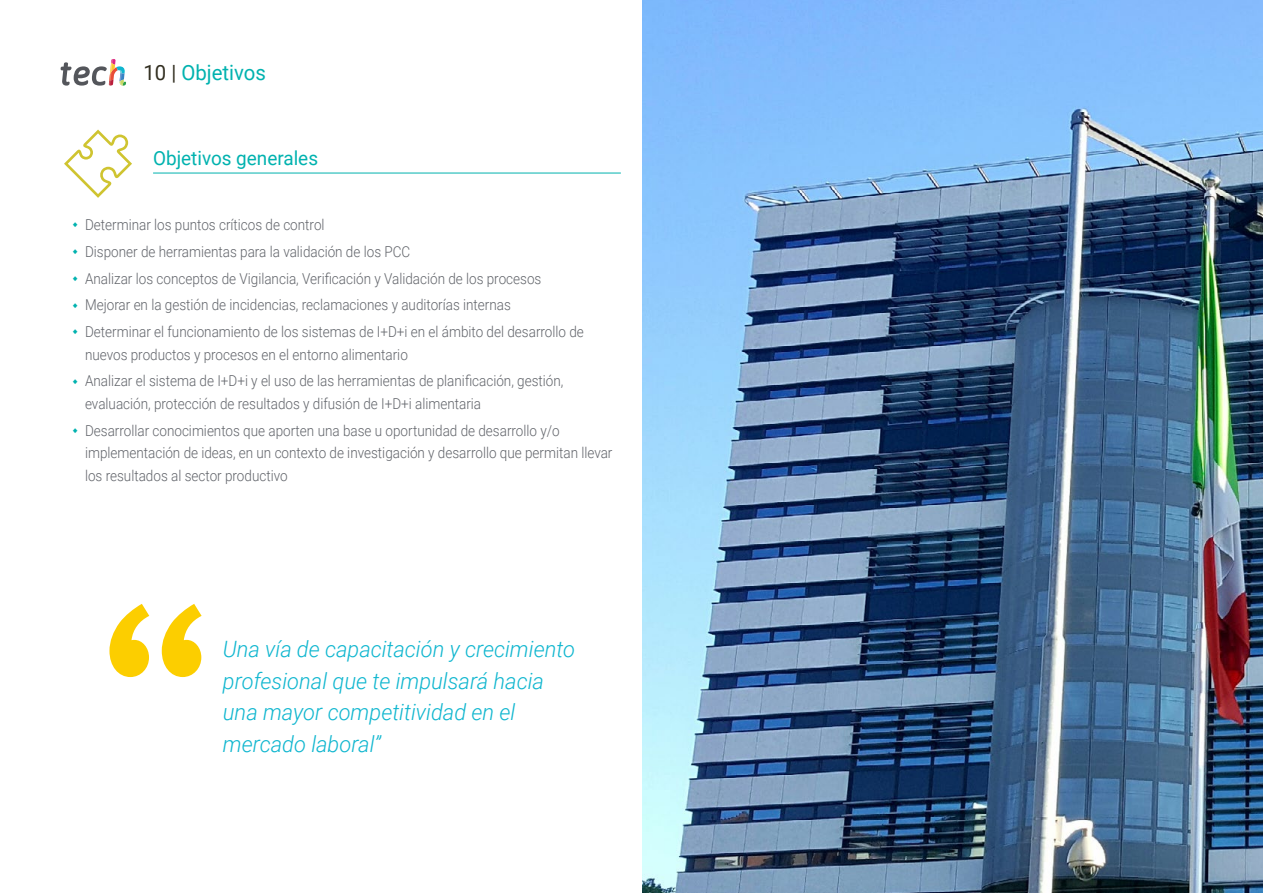
<style>
.page{position:relative;width:1263px;height:893px;background:#fff}
.page>*{position:absolute;margin:0;border:0;box-sizing:border-box;transform-origin:0 0}
.t1{font:italic 300 22.5px/31.5px "Roboto";color:#0fb6cf}
.t2{font:21px "Roboto";color:#00b2af}
.t3{font:19.5px "Roboto";color:#00b2af}
.t4{font:300 15px/26.7px "Roboto";color:#61646a;scale:.9 1}
.s1{color:#312e20}
</style>
<div class="page">
<hr style="left:153px;top:173px;width:468px;height:1px;background:#00b2af">
<svg style="left:64px;top:130px;width:68px;height:68px"></svg>
<img style="left:642px;top:0;width:621px;height:893px">
<svg style="left:109px;top:604px;width:93px;height:73px"></svg>
<svg style="left:61px;top:59px;width:65px;height:27px"></svg>
<h2 class="t2" style="left:144px;top:57px;width:124px"><span class="s1">10 |</span> Objetivos</h2>
<h3 class="t3" style="left:153px;top:144px;width:167px">Objetivos generales</h3>
<p class="t4" style="left:85px;top:211px;width:556px">Determinar los puntos críticos de control<br>Disponer de herramientas para la validación de los PCC<br>Analizar los conceptos de Vigilancia, Verificación y Validación de los procesos Mejorar en la gestión de incidencias, reclamaciones y auditorías internas<br>Determinar el funcionamiento de los sistemas de I+D+i en el ámbito del desarrollo de</p>
<p class="t4" style="left:85px;top:340px;width:533px">nuevos productos y procesos en el entorno alimentario<br>Analizar el sistema de I+D+i y el uso de las herramientas de planificación, gestión,</p>
<p class="t4" style="left:85px;top:390px;width:529px">evaluación, protección de resultados y difusión de I+D+i alimentaria<br>Desarrollar conocimientos que aporten una base u oportunidad de desarrollo y/o</p>
<p class="t4" style="left:85px;top:441px;width:588px;line-height:22.5px">implementación de ideas, en un contexto de investigación y desarrollo que permitan llevar los resultados al sector productivo</p>
<h1 class="t1" style="left:223px;top:633px;width:354px">Una vía de capacitación y crecimiento profesional que te impulsará hacia una mayor competitividad en el mercado laboral”</h1>
</div>
